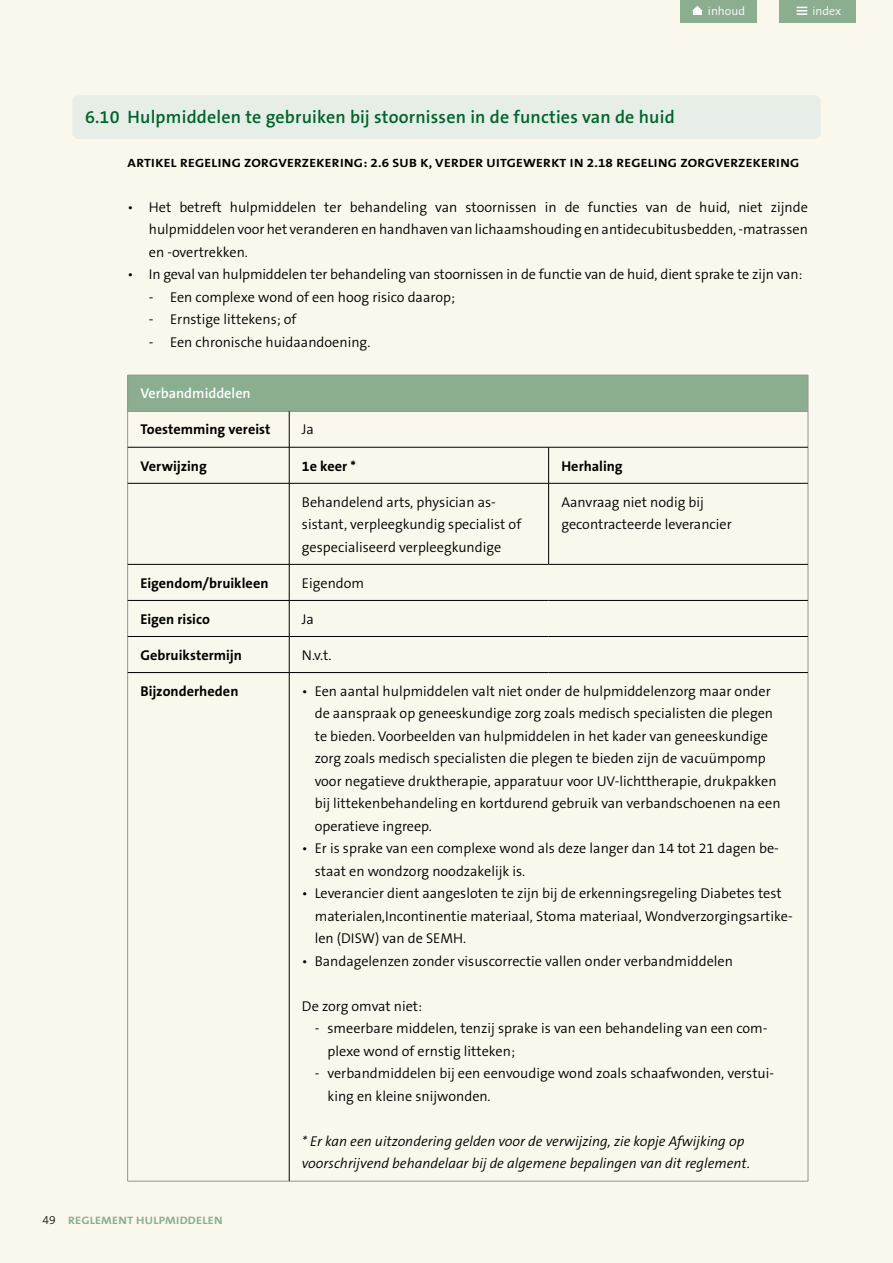
<style>
.page{position:relative;width:893px;height:1263px;background:#faf8ec}
.page>*{position:absolute;margin:0;border:0;box-sizing:border-box;transform-origin:0 0}
.t1{font:600 18px "The Sans B W6";letter-spacing:.01em;color:#00642c}
.t2{font:300 14.25px/22.5px "The Sans B W4";color:#000}
.t3{font:italic 300 14.25px/22.5px "The Sans B W4";color:#000}
.t4{font:700 14.25px "The Sans B W7";color:#000}
.t5{font:600 14.25px "The Sans B W6";color:#fff}
.t6{font:700 12px "The Sans B W7";letter-spacing:.025em;color:#000;scale:1.12 1}
.t7{font:300 12px "The Sans B W4";color:#fff}
.t8{font:700 10.8px "The Sans B W7";letter-spacing:.015em;color:#8cae90;scale:1.13 1}
.s1{font-family:"The Sans B W3";font-weight:300;font-size:12px;color:#000}
</style>
<div class="page">
<div style="left:680px;top:0;width:76px;height:23px;background:#8cae90"></div>
<svg style="left:692px;top:6px;width:11px;height:5px"></svg>
<div style="left:693px;top:10px;width:8px;height:5px;background:#fff"></div>
<div style="left:780px;top:0;width:76px;height:23px;background:#8cae90"></div>
<svg style="left:797px;top:7px;width:10px;height:8px"></svg>
<div style="left:72px;top:95px;width:749px;height:44px;background:#e7ede7;border-radius:6px"></div>
<div style="left:128px;top:375px;width:680px;height:36px;background:#8cae90"></div>
<hr style="left:128px;top:375px;width:161px;height:1px;background:#939598">
<hr style="left:127px;top:375px;width:1px;height:36px;background:#939598">
<hr style="left:289px;top:375px;width:260px;height:1px;background:#939598">
<hr style="left:549px;top:375px;width:259px;height:1px;background:#939598">
<hr style="left:808px;top:375px;width:1px;height:36px;background:#939598">
<hr style="left:128px;top:411px;width:161px;height:1px;background:#939598">
<hr style="left:127px;top:411px;width:1px;height:36px;background:#939598">
<hr style="left:289px;top:411px;width:260px;height:1px;background:#939598">
<hr style="left:549px;top:411px;width:259px;height:1px;background:#939598">
<hr style="left:808px;top:411px;width:1px;height:36px;background:#939598">
<hr style="left:127px;top:447px;width:1px;height:36px;background:#939598">
<hr style="left:808px;top:447px;width:1px;height:36px;background:#939598">
<hr style="left:127px;top:483px;width:1px;height:81px;background:#939598">
<hr style="left:808px;top:483px;width:1px;height:81px;background:#939598">
<hr style="left:127px;top:564px;width:1px;height:36px;background:#939598">
<hr style="left:808px;top:564px;width:1px;height:36px;background:#939598">
<hr style="left:127px;top:600px;width:1px;height:36px;background:#939598">
<hr style="left:808px;top:600px;width:1px;height:36px;background:#939598">
<hr style="left:127px;top:636px;width:1px;height:36px;background:#939598">
<hr style="left:808px;top:636px;width:1px;height:36px;background:#939598">
<hr style="left:127px;top:672px;width:1px;height:509px;background:#939598">
<hr style="left:808px;top:672px;width:1px;height:509px;background:#939598">
<hr style="left:128px;top:1181px;width:161px;height:1px;background:#939598">
<hr style="left:289px;top:1181px;width:260px;height:1px;background:#939598">
<hr style="left:549px;top:1181px;width:259px;height:1px;background:#939598">
<hr style="left:289px;top:411px;width:1px;height:36px;background:#000">
<hr style="left:128px;top:447px;width:161px;height:1px;background:#000">
<hr style="left:289px;top:447px;width:260px;height:1px;background:#000">
<hr style="left:289px;top:447px;width:1px;height:36px;background:#000">
<hr style="left:549px;top:447px;width:259px;height:1px;background:#000">
<hr style="left:548px;top:447px;width:1px;height:36px;background:#000">
<hr style="left:128px;top:483px;width:161px;height:1px;background:#000">
<hr style="left:289px;top:483px;width:260px;height:1px;background:#000">
<hr style="left:289px;top:483px;width:1px;height:81px;background:#000">
<hr style="left:549px;top:483px;width:259px;height:1px;background:#000">
<hr style="left:548px;top:483px;width:1px;height:81px;background:#000">
<hr style="left:128px;top:564px;width:161px;height:1px;background:#000">
<hr style="left:289px;top:564px;width:260px;height:1px;background:#000">
<hr style="left:289px;top:564px;width:1px;height:36px;background:#000">
<hr style="left:549px;top:564px;width:259px;height:1px;background:#000">
<hr style="left:128px;top:600px;width:161px;height:1px;background:#000">
<hr style="left:289px;top:600px;width:260px;height:1px;background:#000">
<hr style="left:289px;top:600px;width:1px;height:36px;background:#000">
<hr style="left:549px;top:600px;width:259px;height:1px;background:#000">
<hr style="left:128px;top:636px;width:161px;height:1px;background:#000">
<hr style="left:289px;top:636px;width:260px;height:1px;background:#000">
<hr style="left:289px;top:636px;width:1px;height:36px;background:#000">
<hr style="left:549px;top:636px;width:259px;height:1px;background:#000">
<hr style="left:128px;top:672px;width:161px;height:1px;background:#000">
<hr style="left:289px;top:672px;width:260px;height:1px;background:#000">
<hr style="left:289px;top:673px;width:1px;height:508px;background:#000">
<hr style="left:549px;top:672px;width:259px;height:1px;background:#000">
<p class="t7" style="left:708px;top:3px;width:39px">inhoud</p>
<p class="t7" style="left:812px;top:3px;width:30px">index</p>
<p class="t1" style="left:85px;top:105px;width:591px">6.10 Hulpmiddelen te gebruiken bij stoornissen in de functies van de huid</p>
<p class="t6" style="left:128px;top:155px;width:601px">ARTIKEL REGELING ZORGVERZEKERING: 2.6 SUB K, VERDER UITGEWERKT IN 2.18 REGELING ZORGVERZEKERING</p>
<p class="t2" style="left:149px;top:196px;width:661px;text-align:justify;text-indent:-21px">• Het betreft hulpmiddelen ter behandeling van stoornissen in de functies van de huid, niet zijnde hulpmiddelen voor het veranderen en handhaven van lichaamshouding en antidecubitusbedden, -matrassen en -overtrekken.</p>
<p class="t2" style="left:128px;top:263px;width:676px">• In geval van hulpmiddelen ter behandeling van stoornissen in de functie van de huid, dient sprake te zijn van:</p>
<p class="t2" style="left:149px;top:286px;width:308px">- Een complexe wond of een hoog risico daarop;</p>
<p class="t2" style="left:149px;top:308px;width:149px">- Ernstige littekens; of</p>
<p class="t2" style="left:149px;top:331px;width:223px">- Een chronische huidaandoening.</p>
<p class="t5" style="left:140px;top:384px;width:112px">Verbandmiddelen</p>
<p class="t4" style="left:140px;top:420px;width:132px">Toestemming vereist</p>
<p class="t2" style="left:302px;top:418px;width:14px">Ja</p>
<p class="t4" style="left:140px;top:457px;width:68px">Verwijzing</p>
<p class="t4" style="left:302px;top:457px;width:55px">1e keer *</p>
<p class="t4" style="left:561px;top:457px;width:63px">Herhaling</p>
<p class="t2" style="left:302px;top:491px;width:221px">Behandelend arts, physician as&shy;sistant, verpleegkundig specialist of gespecialiseerd verpleegkundige</p>
<p class="t2" style="left:561px;top:491px;width:172px">Aanvraag niet nodig bij gecontracteerde leverancier</p>
<p class="t4" style="left:140px;top:574px;width:130px">Eigendom/bruikleen</p>
<p class="t2" style="left:302px;top:572px;width:64px">Eigendom</p>
<p class="t4" style="left:140px;top:610px;width:71px">Eigen risico</p>
<p class="t2" style="left:302px;top:608px;width:14px">Ja</p>
<p class="t4" style="left:140px;top:646px;width:103px">Gebruikstermijn</p>
<p class="t2" style="left:302px;top:644px;width:31px">N.v.t.</p>
<p class="t4" style="left:140px;top:682px;width:100px">Bijzonderheden</p>
<p class="t2" style="left:315px;top:680px;width:467px;text-indent:-13px">• Een aantal hulpmiddelen valt niet onder de hulpmiddelenzorg maar onder de aanspraak op geneeskundige zorg zoals medisch specialisten die plegen te bieden. Voorbeelden van hulpmiddelen in het kader van geneeskundige zorg zoals medisch specialisten die plegen te bieden zijn de vacuümpomp voor negatieve druktherapie, apparatuur voor UV-lichttherapie, drukpakken bij littekenbehandeling en kortdurend gebruik van verbandschoenen na een operatieve ingreep.</p>
<p class="t2" style="left:315px;top:837px;width:466px;text-indent:-13px">• Er is sprake van een complexe wond als deze langer dan 14 tot 21 dagen be&shy;staat en wondzorg noodzakelijk is.</p>
<p class="t2" style="left:315px;top:882px;width:479px;text-indent:-13px">• Leverancier dient aangesloten te zijn bij de erkenningsregeling Diabetes test materialen,Incontinentie materiaal, Stoma materiaal, Wondverzorgingsartike&shy;len (DISW) van de SEMH.</p>
<p class="t2" style="left:302px;top:950px;width:432px">• Bandagelenzen zonder visuscorrectie vallen onder verbandmiddelen</p>
<p class="t2" style="left:302px;top:995px;width:122px">De zorg omvat niet:</p>
<p class="t2" style="left:327px;top:1017px;width:442px;text-indent:-13px">- smeerbare middelen, tenzij sprake is van een behandeling van een com&shy;plexe wond of ernstig litteken;</p>
<p class="t2" style="left:327px;top:1062px;width:448px;text-indent:-13px">- verbandmiddelen bij een eenvoudige wond zoals schaafwonden, verstui&shy;king en kleine snijwonden.</p>
<p class="t3" style="left:302px;top:1130px;width:450px">* Er kan een uitzondering gelden voor de verwijzing, zie kopje Afwijking op voorschrijvend behandelaar bij de algemene bepalingen van dit reglement.</p>
<p class="t8" style="left:43px;top:1213px;width:161px"><span class="s1">49</span> REGLEMENT HULPMIDDELEN</p>
</div>
